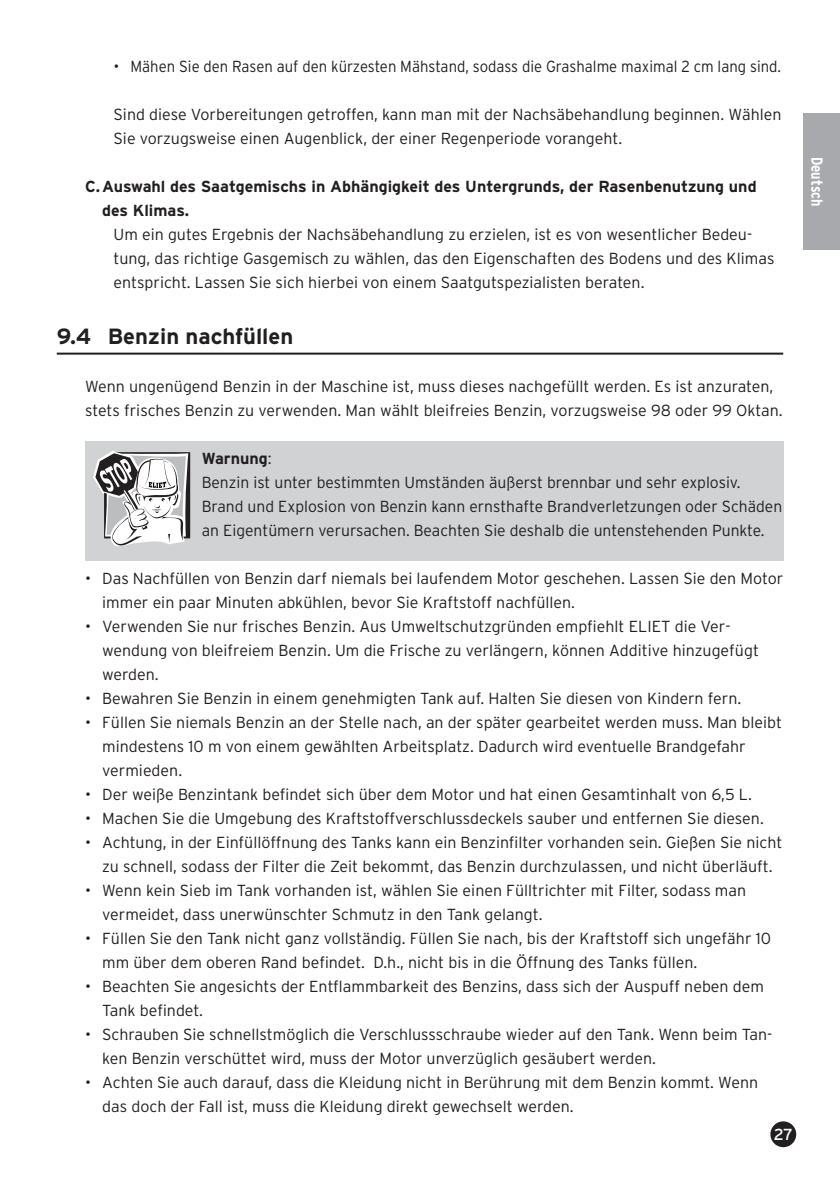
<style>
.page{position:relative;width:840px;height:1191px;background:#fff}
.page>*{position:absolute;margin:0;border:0;box-sizing:border-box;transform-origin:0 0}
.t1{font:700 22px "Interstate";color:#231f20}
.t2{font:300 16px/24px "Interstate";color:#231f20}
.t3{font:700 16px/24px "Interstate";color:#231f20}
.t4{font:700 condensed 16px "Interstate";color:#fff}
.t5{font:16px "Interstate";color:#fff}
.s1{font-weight:700}
</style>
<div class="page">
<div style="left:771px;top:1122px;width:23px;height:24px;background:#231f20;border-radius:50%"></div>
<div style="left:770px;top:1121px;width:25px;height:26px;border:2px solid #231f20;border-radius:50%"></div>
<div style="left:803px;top:113px;width:36px;height:136px;background:#a8a9ad"></div>
<div style="left:85px;top:441px;width:697px;height:119px;background:#d1d2d4"></div>
<svg style="left:93px;top:451px;width:97px;height:96px"></svg>
<hr style="left:57px;top:353px;width:725px;height:2px;background:#231f20">
<p class="t2" style="left:113px;top:56px;width:668px">• Mähen Sie den Rasen auf den kürzesten Mähstand, sodass die Grashalme maximal 2 cm lang sind.</p>
<p class="t2" style="left:113px;top:104px;width:669px">Sind diese Vorbereitungen getroffen, kann man mit der Nachsäbehandlung beginnen. Wählen<br>Sie vorzugsweise einen Augenblick, der einer Regenperiode vorangeht.</p>
<p class="t3" style="left:102px;top:176px;width:655px;text-indent:-17px">C. Auswahl des Saatgemischs in Abhängigkeit des Untergrunds, der Rasenbenutzung und des Klimas.</p>
<p class="t2" style="left:113px;top:224px;width:662px">Um ein gutes Ergebnis der Nachsäbehandlung zu erzielen, ist es von wesentlicher Bedeu&shy;tung, das richtige Gasgemisch zu wählen, das den Eigenschaften des Bodens und des Klimas entspricht. Lassen Sie sich hierbei von einem Saatgutspezialisten beraten.</p>
<h1 class="t1" style="left:57px;top:328px;width:238px">9.4 Benzin nachfüllen</h1>
<p class="t2" style="left:85px;top:376px;width:698px">Wenn ungenügend Benzin in der Maschine ist, muss dieses nachgefüllt werden. Es ist anzuraten, stets frisches Benzin zu verwenden. Man wählt bleifreies Benzin, vorzugsweise 98 oder 99 Oktan.</p>
<p class="t2" style="left:202px;top:448px;width:581px"><span class="s1">Warnung</span>:<br>Benzin ist unter bestimmten Umständen äußerst brennbar und sehr explosiv.<br>Brand und Explosion von Benzin kann ernsthafte Brandverletzungen oder Schäden an Eigentümern verursachen. Beachten Sie deshalb die untenstehenden Punkte.</p>
<p class="t2" style="left:102px;top:568px;width:682px;text-indent:-17px">• Das Nachfüllen von Benzin darf niemals bei laufendem Motor geschehen. Lassen Sie den Motor immer ein paar Minuten abkühlen, bevor Sie Kraftstoff nachfüllen.</p>
<p class="t2" style="left:102px;top:616px;width:658px;text-indent:-17px">• Verwenden Sie nur frisches Benzin. Aus Umweltschutzgründen empfiehlt ELIET die Ver&shy;wendung von bleifreiem Benzin. Um die Frische zu verlängern, können Additive hinzugefügt werden.</p>
<p class="t2" style="left:85px;top:688px;width:657px">• Bewahren Sie Benzin in einem genehmigten Tank auf. Halten Sie diesen von Kindern fern.</p>
<p class="t2" style="left:102px;top:712px;width:681px;text-indent:-17px">• Füllen Sie niemals Benzin an der Stelle nach, an der später gearbeitet werden muss. Man bleibt mindestens 10 m von einem gewählten Arbeitsplatz. Dadurch wird eventuelle Brandgefahr vermieden.</p>
<p class="t2" style="left:85px;top:784px;width:668px">• Der weiße Benzintank befindet sich über dem Motor und hat einen Gesamtinhalt von 6,5 L.</p>
<p class="t2" style="left:85px;top:808px;width:679px">• Machen Sie die Umgebung des Kraftstoffverschlussdeckels sauber und entfernen Sie diesen.</p>
<p class="t2" style="left:85px;top:832px;width:698px;text-align:center">• Achtung, in der Einfüllöffnung des Tanks kann ein Benzinfilter vorhanden sein. Gießen Sie nicht zu schnell, sodass der Filter die Zeit bekommt, das Benzin durchzulassen, und nicht überläuft.</p>
<p class="t2" style="left:102px;top:880px;width:645px;text-indent:-17px">• Wenn kein Sieb im Tank vorhanden ist, wählen Sie einen Fülltrichter mit Filter, sodass man vermeidet, dass unerwünschter Schmutz in den Tank gelangt.</p>
<p class="t2" style="left:102px;top:928px;width:670px;text-indent:-17px">• Füllen Sie den Tank nicht ganz vollständig. Füllen Sie nach, bis der Kraftstoff sich ungefähr 10 mm über dem oberen Rand befindet. D.h., nicht bis in die Öffnung des Tanks füllen.</p>
<p class="t2" style="left:102px;top:976px;width:663px;text-indent:-17px">• Beachten Sie angesichts der Entflammbarkeit des Benzins, dass sich der Auspuff neben dem<br>Tank befindet.</p>
<p class="t2" style="left:102px;top:1024px;width:671px;text-indent:-17px">• Schrauben Sie schnellstmöglich die Verschlussschraube wieder auf den Tank. Wenn beim Tan&shy;ken Benzin verschüttet wird, muss der Motor unverzüglich gesäubert werden.</p>
<p class="t2" style="left:102px;top:1072px;width:657px;text-indent:-17px">• Achten Sie auch darauf, dass die Kleidung nicht in Berührung mit dem Benzin kommt. Wenn das doch der Fall ist, muss die Kleidung direkt gewechselt werden.</p>
<p class="t5" style="left:773px;top:1125px;width:21px">27</p>
<p class="t4" style="left:822px;top:157px;width:51px;rotate:90deg">Deutsch</p>
</div>
